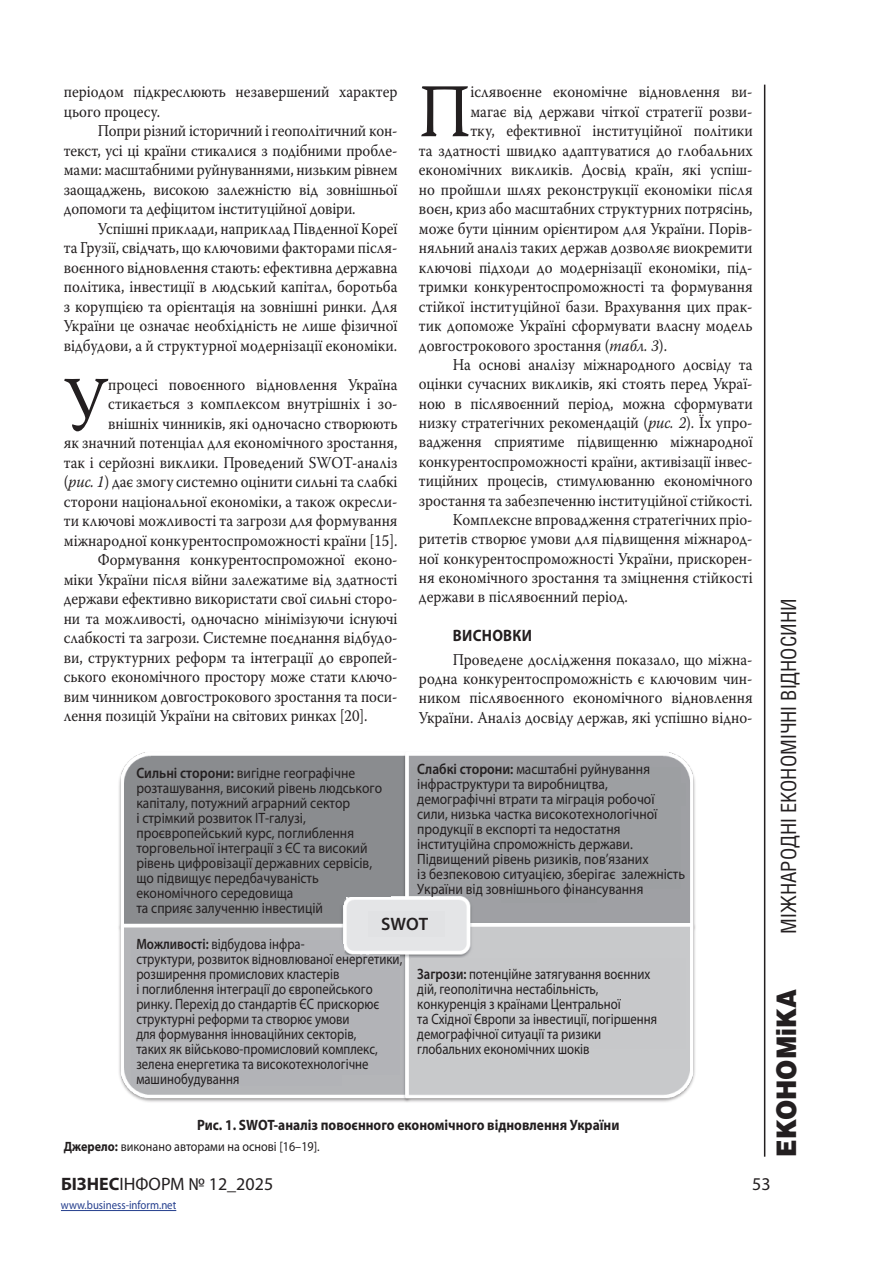
<style>
.page{position:relative;width:893px;height:1263px;background:#fff}
.page>*{position:absolute;margin:0;border:0;box-sizing:border-box;transform-origin:0 0}
.Osnova{font:75.75px "Warnock Pro";color:#231f20;scale:.9 1}
.t1{font:900 27px "Helios";color:#231f20;scale:.9 1}
.t2{font:21px "Helios Cond";color:#231f20}
.t3{font:18px "Myriad Pro";color:#231f20}
.t4{font:600 18px "Myriad Pro";color:#231f20}
.Osnova-2{font:16.5px/19.5px "Warnock Pro";color:#231f20;text-align:justify;scale:.9 1}
.Glavka{font:700 16.5px "Myriad Pro";letter-spacing:.02em;color:#231f20;scale:.9 1}
.t5{font:15px/15px "Myriad Pro";color:#231f20;scale:.9 1}
.t6{font:15px/15px "Myriad Pro";color:#231f20;scale:.85 1}
.Title_table{font:700 15px "Myriad Pro";color:#231f20;scale:.9 1}
.Snoska{font:13.5px "Myriad Pro";color:#231f20;scale:.9 1}
.t7{font:12px "Myriad Pro";color:#253f8e;scale:.9 1}
.s1{font-style:italic}
.s2{font-weight:600}
.s3{font-weight:700}
</style>
<div class="page">
<hr style="left:764px;top:85px;width:1px;height:1072px;background:#231f20">
<hr style="left:61px;top:1210px;width:115px;height:1px;background:#253f8e">
<img style="left:118px;top:752px;width:578px;height:351px">
<div style="left:136px;top:770px;width:259px;height:117px;background:#8a8c8f"></div>
<div style="left:131px;top:885px;width:212px;height:20px;background:#8a8c8f"></div>
<div style="left:341px;top:889px;width:49px;height:8px;background:#8a8c8f"></div>
<div style="left:411px;top:767px;width:269px;height:122px;background:#9d9fa2"></div>
<div style="left:677px;top:783px;width:8px;height:23px;background:#9d9fa2"></div>
<div style="left:502px;top:885px;width:95px;height:17px;background:#9d9fa2"></div>
<div style="left:131px;top:940px;width:210px;height:145px;background:#b2b3b7"></div>
<div style="left:336px;top:955px;width:63px;height:120px;background:#b2b3b7"></div>
<hr style="left:339px;top:944px;width:4px;height:18px;background:#b2b3b7">
<div style="left:411px;top:959px;width:274px;height:90px;background:#c7c8ca"></div>
<div style="left:368px;top:911px;width:76px;height:25px;background:#e1e2e4"></div>
<p class="Osnova-2" style="left:64px;top:82px;width:372px">періодом підкреслюють незавершений характер цього процесу.</p>
<p class="Osnova-2" style="left:64px;top:121px;width:372px;text-indent:34px">Попри різний історичний і геополітичний кон&shy;текст, усі ці країни стикалися з подібними пробле&shy;мами: масштабними руйнуваннями, низьким рівнем заощаджень, високою залежністю від зовнішньої допомоги та дефіцитом інституційної довіри.</p>
<p class="Osnova-2" style="left:64px;top:218px;width:372px;text-indent:34px">Успішні приклади, наприклад Південної Кореї та Грузії, свідчать, що ключовими факторами після&shy;воєнного відновлення стають: ефективна державна політика, інвестиції в людський капітал, боротьба з корупцією та орієнтація на зовнішні ринки. Для України це означає необхідність не лише фізичної відбудови, а й структурної модернізації економіки.</p>
<p class="Osnova" style="left:64px;top:358px;width:51px">У</p>
<p class="Osnova-2" style="left:64px;top:374px;width:372px;text-align:right">процесі повоєнного відновлення Україна стикається з комплексом внутрішніх і зо&shy;внішніх чинників, які одночасно створюють<br>як значний потенціал для економічного зростання, так і серйозні виклики. Проведений SWOT-аналіз (<span class="s1">рис. 1</span>) дає змогу системно оцінити сильні та слабкі сторони національної економіки, а також окресли&shy;ти ключові можливості та загрози для формування міжнародної конкурентоспроможності країни [15].</p>
<p class="Osnova-2" style="left:64px;top:550px;width:372px;text-indent:34px">Формування конкурентоспроможної еконо&shy;міки України після війни залежатиме від здатності держави ефективно використати свої сильні сторо&shy;ни та можливості, одночасно мінімізуючи існуючі слабкості та загрози. Системне поєднання відбудо&shy;ви, структурних реформ та інтеграції до європей&shy;ського економічного простору може стати ключо&shy;вим чинником довгострокового зростання та поси&shy;лення позицій України на світових ринках [20].</p>
<p class="Osnova" style="left:419px;top:66px;width:59px">П</p>
<p class="Osnova-2" style="left:470px;top:82px;width:315px">іслявоєнне економічне відновлення ви-</p>
<p class="Osnova-2" style="left:470px;top:101px;width:315px">магає від держави чіткої стратегії розви-</p>
<p class="Osnova-2" style="left:470px;top:121px;width:315px">тку, ефективної інституційної політики</p>
<p class="Osnova-2" style="left:419px;top:140px;width:372px">та здатності швидко адаптуватися до глобальних</p>
<p class="Osnova-2" style="left:419px;top:160px;width:372px">економічних викликів. Досвід країн, які успіш-</p>
<p class="Osnova-2" style="left:419px;top:179px;width:372px">но пройшли шлях реконструкції економіки після</p>
<p class="Osnova-2" style="left:419px;top:199px;width:372px">воєн, криз або масштабних структурних потрясінь,</p>
<p class="Osnova-2" style="left:419px;top:218px;width:372px">може бути цінним орієнтиром для України. Порів-</p>
<p class="Osnova-2" style="left:419px;top:238px;width:372px">няльний аналіз таких держав дозволяє виокремити</p>
<p class="Osnova-2" style="left:419px;top:257px;width:372px">ключові підходи до модернізації економіки, під-</p>
<p class="Osnova-2" style="left:419px;top:277px;width:372px">тримки конкурентоспроможності та формування</p>
<p class="Osnova-2" style="left:419px;top:296px;width:372px">стійкої інституційної бази. Врахування цих прак-</p>
<p class="Osnova-2" style="left:419px;top:316px;width:372px">тик допоможе Україні сформувати власну модель</p>
<p class="Osnova-2" style="left:419px;top:335px;width:277px">довгострокового зростання (<span class="s1">табл. 3</span>).</p>
<p class="Osnova-2" style="left:419px;top:355px;width:372px;text-indent:34px">На основі аналізу міжнародного досвіду та оцінки сучасних викликів, які стоять перед Украї&shy;ною в післявоєнний період, можна сформувати низку стратегічних рекомендацій (<span class="s1">рис. 2</span>). Їх упро&shy;вадження сприятиме підвищенню міжнародної конкурентоспроможності країни, активізації інвес&shy;тиційних процесів, стимулюванню економічного зростання та забезпеченню інституційної стійкості.</p>
<p class="Osnova-2" style="left:419px;top:509px;width:372px;text-indent:34px">Комплексне впровадження стратегічних пріо&shy;ритетів створює умови для підвищення міжнарод&shy;ної конкурентоспроможності України, прискорен&shy;ня економічного зростання та зміцнення стійкості держави в післявоєнний період.</p>
<p class="Glavka" style="left:453px;top:625px;width:90px">ВИСНОВКИ</p>
<p class="Osnova-2" style="left:419px;top:649px;width:372px;text-indent:34px">Проведене дослідження показало, що міжна&shy;родна конкурентоспроможність є ключовим чин&shy;ником післявоєнного економічного відновлення України. Аналіз досвіду держав, які успішно відно-</p>
<p class="t5" style="left:136px;top:765px;width:274px"><span class="s2">Cильні сторони:</span> вигідне географічне розташування, високий рівень людського капіталу, потужний аграрний сектор<br>і стрімкий розвиток ІТ-галузі, проєвропейський курс, поглиблення торговельної інтеграції з ЄС та високий рівень цифровізації державних сервісів, що підвищує передбачуваність економічного середовища<br>та сприяє залученню інвестицій</p>
<p class="t5" style="left:417px;top:761px;width:299px"><span class="s2">Слабкі сторони:</span> масштабні руйнування інфраструктури та виробництва, демографічні втрати та міграція робочої сили, низька частка високотехнологічної продукції в експорті та недостатня інституційна спроможність держави.<br>Підвищений рівень ризиків, пов’язаних<br>із безпековою ситуацією, зберігає залежність України від зовнішнього фінансування</p>
<p class="t6" style="left:136px;top:937px;width:314px"><span class="s2">Можливості:</span> відбудова інфра-<br>структури, розвиток відновлюваної енергетики, розширення промислових кластерів<br>і поглиблення інтеграції до європейського ринку. Перехід до стандартів ЄС прискорює структурні реформи та створює умови<br>для формування інноваційних секторів,<br>таких як військово-промисловий комплекс, зелена енергетика та високотехнологічне машинобудування</p>
<p class="t4" style="left:381px;top:913px;width:49px">SWOT</p>
<p class="t6" style="left:417px;top:967px;width:284px"><span class="s2">Загрози:</span> потенційне затягування воєнних дій, геополітична нестабільність, конкуренція з країнами Центральної<br>та Східної Європи за інвестиції, погіршення демографічної ситуації та ризики глобальних економічних шоків</p>
<p class="Title_table" style="left:197px;top:1115px;width:471px">Рис. 1. SWOT-аналіз повоєнного економічного відновлення України</p>
<p class="Snoska" style="left:64px;top:1138px;width:286px"><span class="s3">Джерело:</span> виконано авторами на основі [16–19].</p>
<p class="t2" style="left:776px;top:934px;width:337px;rotate:-90deg">МІЖНАРОДНІ ЕКОНОМІЧНІ ВІДНОСИНИ</p>
<h2 class="t1" style="left:769px;top:1157px;width:188px;rotate:-90deg">ЕКОНОМіКА</h2>
<p class="t3" style="left:61px;top:1173px;width:214px"><span class="s3">БІЗНЕС</span>ІНФОРМ № 12_2025</p>
<p class="t3" style="left:752px;top:1173px;width:20px">53</p>
<p class="t7" style="left:61px;top:1198px;width:130px">www.business-inform.net</p>
</div>
